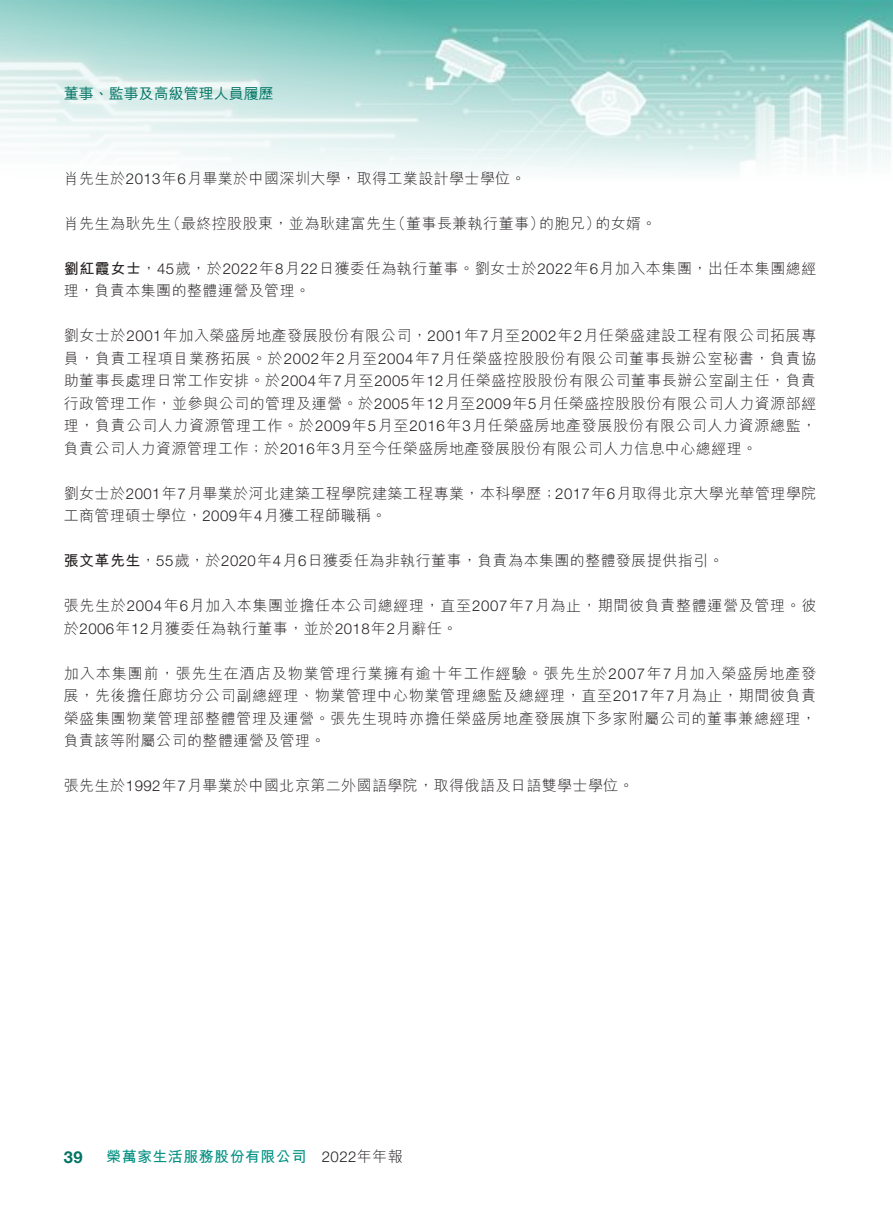
<style>
.page{position:relative;width:893px;height:1212px;background:#fff}
.page>*{position:absolute;margin:0;border:0;box-sizing:border-box;transform-origin:0 0}
.t1{font:700 16.5px "Helvetica Neue LT Std";color:#007464}
.t2{font:300 15px/22.5px "M Hei HK";letter-spacing:.03em;color:#241f1f}
.t3{font:500 15px "M Hei HK";color:#007464}
.t4{font:700 15px "M Hei HK";letter-spacing:.03em;color:#029082}
.t5{font:300 15px "Helvetica Neue LT Std";color:#241f1f}
.s1{font-family:"Helvetica Neue LT Std"}
.s2{font-weight:700}
.s3{font-family:"M Hei HK"}
</style>
<div class="page">
<img style="left:0;top:0;width:893px;height:173px">
<p class="t3" style="left:64px;top:83px;width:211px">董事、監事及高級管理人員履歷</p>
<p class="t2" style="left:64px;top:167px;width:464px">肖先生於<span class="s1">2013</span>年<span class="s1">6</span>月畢業於中國深圳大學，取得工業設計學士學位。</p>
<p class="t2" style="left:166px;top:212px;width:232px">（最終控股股東，並為耿建富先生</p>
<p class="t2" style="left:391px;top:212px;width:155px">（董事長兼執行董事）</p>
<p class="t2" style="left:539px;top:212px;width:63px">的胞兄）</p>
<p class="t2" style="left:595px;top:212px;width:63px">的女婿。</p>
<p class="t2" style="left:64px;top:212px;width:109px">肖先生為耿先生</p>
<p class="t2" style="left:64px;top:257px;width:754px"><span class="s2">劉紅霞女士</span>，<span class="s1">45</span>歲，於<span class="s1">2022</span>年<span class="s1">8</span>月<span class="s1">22</span>日獲委任為執行董事。劉女士於<span class="s1">2022</span>年<span class="s1">6</span>月加入本集團，出任本集團總經理，負責本集團的整體運營及管理。</p>
<p class="t2" style="left:64px;top:324px;width:754px;text-align:justify">劉女士於<span class="s1">2001</span>年加入榮盛房地產發展股份有限公司，<span class="s1">2001</span>年<span class="s1">7</span>月至<span class="s1">2002</span>年<span class="s1">2</span>月任榮盛建設工程有限公司拓展專員，負責工程項目業務拓展。於<span class="s1">2002</span>年<span class="s1">2</span>月至<span class="s1">2004</span>年<span class="s1">7</span>月任榮盛控股股份有限公司董事長辦公室秘書，負責協助董事長處理日常工作安排。於<span class="s1">2004</span>年<span class="s1">7</span>月至<span class="s1">2005</span>年<span class="s1">12</span>月任榮盛控股股份有限公司董事長辦公室副主任，負責行政管理工作，並參與公司的管理及運營。於<span class="s1">2005</span>年<span class="s1">12</span>月至<span class="s1">2009</span>年<span class="s1">5</span>月任榮盛控股股份有限公司人力資源部經理，負責公司人力資源管理工作。於<span class="s1">2009</span>年<span class="s1">5</span>月至<span class="s1">2016</span>年<span class="s1">3</span>月任榮盛房地產發展股份有限公司人力資源總監，負責公司人力資源管理工作；於<span class="s1">2016</span>年<span class="s1">3</span>月至今任榮盛房地產發展股份有限公司人力信息中心總經理。</p>
<p class="t2" style="left:64px;top:482px;width:754px">劉女士於<span class="s1">2001</span>年<span class="s1">7</span>月畢業於河北建築工程學院建築工程專業，本科學歷；<span class="s1">2017</span>年<span class="s1">6</span>月取得北京大學光華管理學院工商管理碩士學位，<span class="s1">2009</span>年<span class="s1">4</span>月獲工程師職稱。</p>
<p class="t2" style="left:64px;top:549px;width:661px"><span class="s2">張文革先生</span>，<span class="s1">55</span>歲，於<span class="s1">2020</span>年<span class="s1">4</span>月<span class="s1">6</span>日獲委任為非執行董事，負責為本集團的整體發展提供指引。</p>
<p class="t2" style="left:64px;top:594px;width:754px">張先生於<span class="s1">2004</span>年<span class="s1">6</span>月加入本集團並擔任本公司總經理，直至<span class="s1">2007</span>年<span class="s1">7</span>月為止，期間彼負責整體運營及管理。彼於<span class="s1">2006</span>年<span class="s1">12</span>月獲委任為執行董事，並於<span class="s1">2018</span>年<span class="s1">2</span>月辭任。</p>
<p class="t2" style="left:64px;top:662px;width:754px;text-align:justify">加入本集團前，張先生在酒店及物業管理行業擁有逾十年工作經驗。張先生於<span class="s1">2007</span>年<span class="s1">7</span>月加入榮盛房地產發展，先後擔任廊坊分公司副總經理、物業管理中心物業管理總監及總經理，直至<span class="s1">2017</span>年<span class="s1">7</span>月為止，期間彼負責榮盛集團物業管理部整體管理及運營。張先生現時亦擔任榮盛房地產發展旗下多家附屬公司的董事兼總經理，負責該等附屬公司的整體運營及管理。</p>
<p class="t2" style="left:64px;top:774px;width:572px">張先生於<span class="s1">1992</span>年<span class="s1">7</span>月畢業於中國北京第二外國語學院，取得俄語及日語雙學士學位。</p>
<p class="t1" style="left:64px;top:1147px;width:20px">39</p>
<p class="t4" style="left:106px;top:1146px;width:202px">榮萬家生活服務股份有限公司</p>
<p class="t5" style="left:322px;top:1148px;width:82px">2022<span class="s3">年年報</span></p>
</div>
